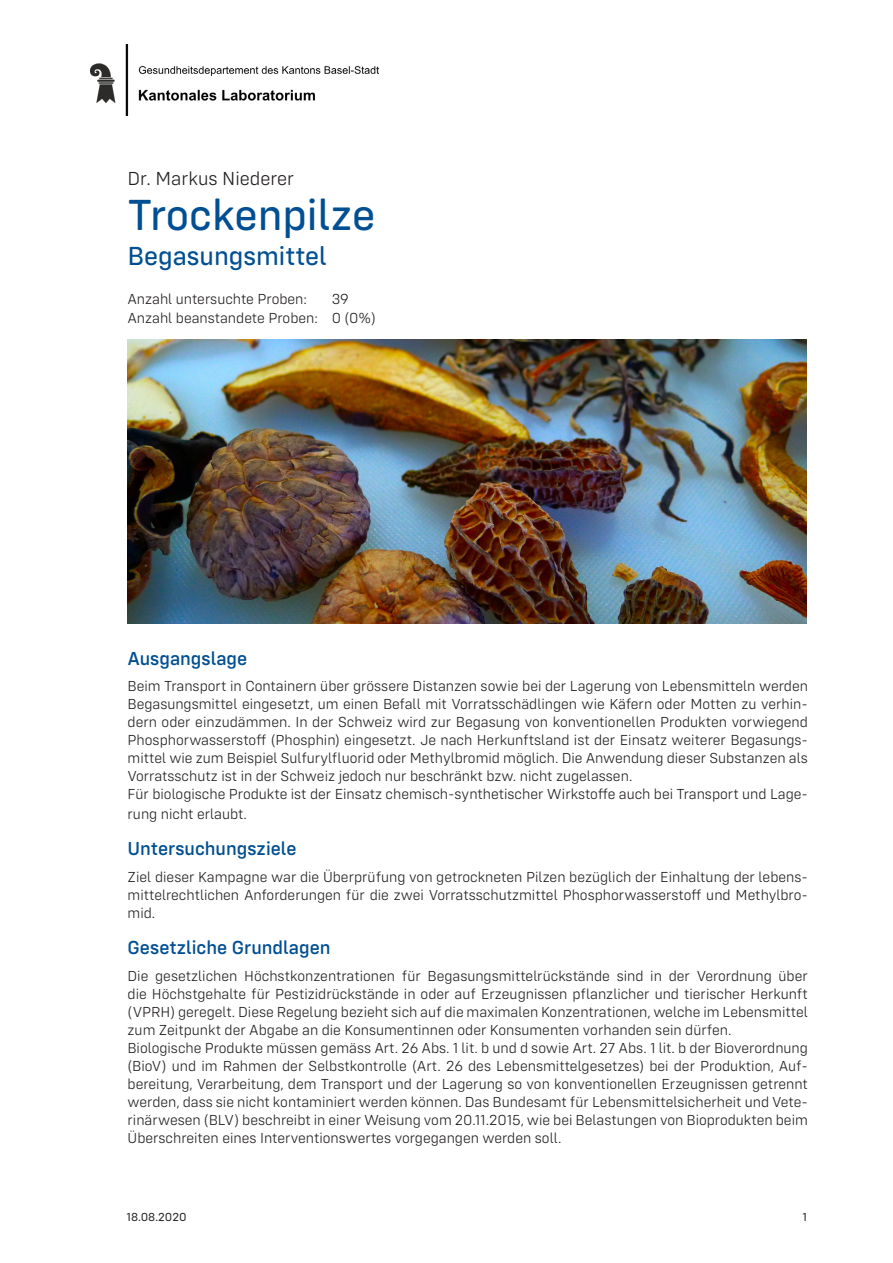
<style>
.page{position:relative;width:893px;height:1263px;background:#fff}
.page>*{position:absolute;margin:0;border:0;box-sizing:border-box;transform-origin:0 0}
.Haupttitel{font:45px "Config Rounded Text";color:#004f92}
.Untertitel{font:27px "Config Rounded Text";color:#004f92}
.Zwischentite{font:500 19.5px "Config Rounded";color:#004f92}
.t1{font:300 19.5px "Config Rounded";color:#231f20}
.Lauftext{font:300 15px/18px "Config Rounded";color:#231f20;text-align:justify}
.Proben{font:300 15px "Config Rounded";color:#231f20}
.t2{font:12px "Config Rounded";color:#231f20}
</style>
<div class="page">
<img style="left:90px;top:45px;width:288px;height:71px">
<img style="left:128px;top:339px;width:679px;height:285px">
<p class="t1" style="left:128px;top:167px;width:168px">Dr. Markus Niederer</p>
<p class="Haupttitel" style="left:128px;top:189px;width:249px">Trockenpilze</p>
<p class="Untertitel" style="left:128px;top:240px;width:201px">Begasungsmittel</p>
<p class="Proben" style="left:128px;top:290px;width:181px">Anzahl untersuchte Proben:</p>
<p class="Proben" style="left:332px;top:290px;width:19px">39</p>
<p class="Proben" style="left:128px;top:310px;width:250px">Anzahl beanstandete Proben: 0 (0%)</p>
<p class="Zwischentite" style="left:128px;top:647px;width:121px">Ausgangslage</p>
<p class="Lauftext" style="left:128px;top:677px;width:682px">Beim Transport in Containern über grössere Distanzen sowie bei der Lagerung von Lebensmitteln werden Begasungsmittel eingesetzt, um einen Befall mit Vorratsschädlingen wie Käfern oder Motten zu verhin&shy;dern oder einzudämmen. In der Schweiz wird zur Begasung von konventionellen Produkten vorwiegend Phosphorwasserstoff (Phosphin) eingesetzt. Je nach Herkunftsland ist der Einsatz weiterer Begasungs&shy;mittel wie zum Beispiel Sulfurylfluorid oder Methylbromid möglich. Die Anwendung dieser Substanzen als Vorratsschutz ist in der Schweiz jedoch nur beschränkt bzw. nicht zugelassen.</p>
<p class="Lauftext" style="left:128px;top:784px;width:682px;line-height:19.5px">Für biologische Produkte ist der Einsatz chemisch-synthetischer Wirkstoffe auch bei Transport und Lage&shy;rung nicht erlaubt.</p>
<p class="Zwischentite" style="left:128px;top:837px;width:171px">Untersuchungsziele</p>
<p class="Lauftext" style="left:128px;top:868px;width:682px">Ziel dieser Kampagne war die Überprüfung von getrockneten Pilzen bezüglich der Einhaltung der lebens&shy;mittelrechtlichen Anforderungen für die zwei Vorratsschutzmittel Phosphorwasserstoff und Methylbro&shy;mid.</p>
<p class="Zwischentite" style="left:128px;top:936px;width:204px">Gesetzliche Grundlagen</p>
<p class="Lauftext" style="left:128px;top:967px;width:682px">Die gesetzlichen Höchstkonzentrationen für Begasungsmittelrückstände sind in der Verordnung über die Höchstgehalte für Pestizidrückstände in oder auf Erzeugnissen pflanzlicher und tierischer Herkunft (VPRH) geregelt. Diese Regelung bezieht sich auf die maximalen Konzentrationen, welche im Lebensmittel zum Zeitpunkt der Abgabe an die Konsumentinnen oder Konsumenten vorhanden sein dürfen.</p>
<p class="Lauftext" style="left:128px;top:1039px;width:682px">Biologische Produkte müssen gemäss Art. 26 Abs. 1 lit. b und d sowie Art. 27 Abs. 1 lit. b der Bioverordnung (BioV) und im Rahmen der Selbstkontrolle (Art. 26 des Lebensmittelgesetzes) bei der Produktion, Auf&shy;bereitung, Verarbeitung, dem Transport und der Lagerung so von konventionellen Erzeugnissen getrennt werden, dass sie nicht kontaminiert werden können. Das Bundesamt für Lebensmittelsicherheit und Vete&shy;rinärwesen (BLV) beschreibt in einer Weisung vom 20.11.2015, wie bei Belastungen von Bioprodukten beim Überschreiten eines Interventionswertes vorgegangen werden soll.</p>
<p class="t2" style="left:126px;top:1210px;width:62px">18.08.2020</p>
<p class="t2" style="left:802px;top:1210px;width:6px">1</p>
</div>
